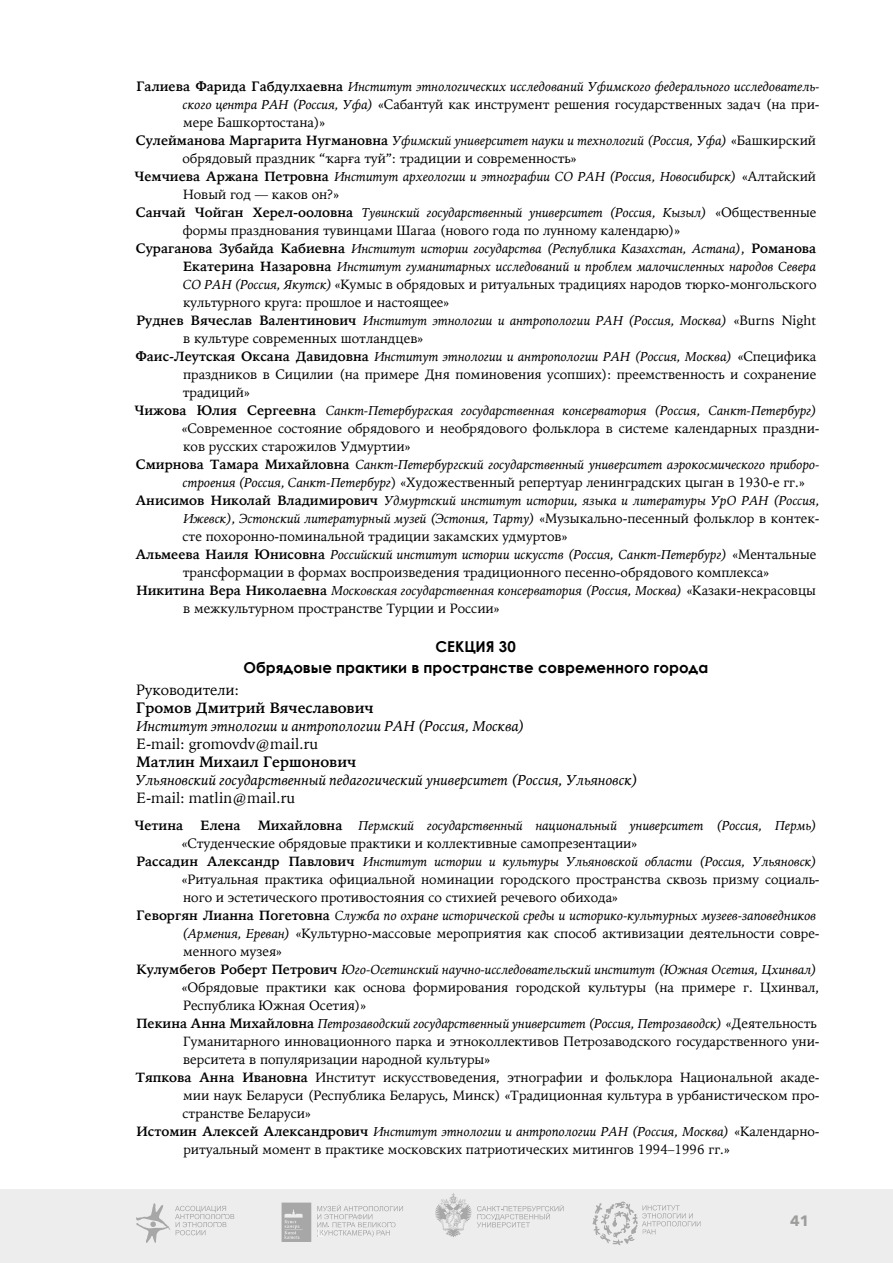
<style>
.page{position:relative;width:893px;height:1263px;background:#fff}
.page>*{position:absolute;margin:0;border:0;box-sizing:border-box;transform-origin:0 0}
.main_text_copy{font:italic 15px "Iowan Old Style";color:#000}
.main_text_copy-2{font:15px "Iowan Old Style";color:#000}
.sub-title_2{font:700 15px "Century Gothic";color:#000}
.main_text_copy-3{font:700 15px "Iowan Old Style";color:#000}
.t1{font:700 15px "Avenir Next";color:#9d9d9c}
.main_text{font:13.5px/18px "Iowan Old Style";color:#000}
.main_text-2{font:italic 13.5px/18px "Iowan Old Style";color:#000}
.main_text-3{font:700 13.5px "Iowan Old Style";color:#000}
.s1{font-weight:700;font-style:normal}
.s2{font-style:normal}
.s3{font-weight:700}
.s4{font-style:italic}
</style>
<div class="page">
<div style="left:0;top:1190px;width:893px;height:73px;background:#ededed"></div>
<svg style="left:435px;top:1193px;width:129px;height:45px"></svg>
<svg style="left:282px;top:1202px;width:29px;height:40px"></svg>
<svg style="left:136px;top:1203px;width:98px;height:40px"></svg>
<svg style="left:592px;top:1201px;width:109px;height:44px"></svg>
<svg style="left:317px;top:1205px;width:86px;height:32px"></svg>
<img style="left:441px;top:1202px;width:24px;height:13px">
<p class="main_text-2" style="left:183px;top:76px;width:638px;text-align:justify;text-indent:-47px"><span class="s1">Галиева Фарида Габдулхаевна</span> Институт этнологических исследований Уфимского федерального исследователь&shy;ского центра РАН (Россия, Уфа) <span class="s2">«Сабантуй как инструмент решения государственных задач (на при&shy;мере Башкортостана)»</span></p>
<p class="main_text" style="left:182px;top:130px;width:635px;text-indent:-47px"><span class="s3">Сулейманова Маргарита Нугмановна</span> <span class="s4">Уфимский университет науки и технологий (Россия, Уфа)</span> «Башкирский обрядовый праздник “ҡарға туй”: традиции и современность»</p>
<p class="main_text-2" style="left:183px;top:166px;width:634px;text-indent:-49px"><span class="s1">Чемчиева Аржана Петровна</span> Институт археологии и этнографии СО РАН (Россия, Новосибирск) <span class="s2">«Алтайский<br>Новый год — каков он?»</span></p>
<p class="main_text" style="left:183px;top:202px;width:635px;text-indent:-47px"><span class="s3">Санчай Чойган Херел-ооловна</span> <span class="s4">Тувинский государственный университет (Россия, Кызыл)</span> «Общественные формы празднования тувинцами Шагаа (нового года по лунному календарю)»</p>
<p class="main_text-2" style="left:183px;top:238px;width:635px;text-align:justify;text-indent:-47px"><span class="s1">Сураганова Зубайда Кабиевна</span> Институт истории государства (Республика Казахстан, Астана)<span class="s2">,</span> <span class="s1">Романова Екатерина Назаровна</span> Институт гуманитарных исследований и проблем малочисленных народов Севера СО РАН (Россия, Якутск) <span class="s2">«Кумыс в обрядовых и ритуальных традициях народов тюрко-монгольского культурного круга: прошлое и настоящее»</span></p>
<p class="main_text-2" style="left:183px;top:310px;width:635px;text-indent:-47px"><span class="s1">Руднев Вячеслав Валентинович</span> Институт этнологии и антропологии РАН (Россия, Москва) <span class="s2">«Burns Night в культуре современных шотландцев»</span></p>
<p class="main_text" style="left:183px;top:346px;width:635px;text-align:justify;text-indent:-47px"><span class="s3">Фаис-Леутская Оксана Давидовна</span> <span class="s4">Институт этнологии и антропологии РАН (Россия, Москва)</span> «Специфика праздников в Сицилии (на примере Дня поминовения усопших): преемственность и сохранение традиций»</p>
<p class="main_text" style="left:182px;top:400px;width:639px;text-indent:-47px"><span class="s3">Чижова Юлия Сергеевна</span> <span class="s4">Санкт-Петербургская государственная консерватория (Россия, Санкт-Петербург) </span>«Современное состояние обрядового и необрядового фольклора в системе календарных праздни&shy;ков русских старожилов Удмуртии»</p>
<p class="main_text-2" style="left:183px;top:454px;width:638px;text-indent:-47px"><span class="s1">Смирнова Тамара Михайловна</span> Санкт-Петербургский государственный университет аэрокосмического приборо&shy;строения (Россия, Санкт-Петербург<span class="s2">) «Художественный репертуар ленинградских цыган в 1930‑е гг.»</span></p>
<p class="main_text-2" style="left:182px;top:490px;width:639px;text-align:justify;text-indent:-47px"><span class="s1">Анисимов Николай Владимирович</span> Удмуртский институт истории, языка и литературы УрО РАН (Россия, Ижевск), Эстонский литературный музей (Эстония, Тарту) <span class="s2">«Музыкально-песенный фольклор в контек&shy;сте похоронно-поминальной традиции закамских удмуртов»</span></p>
<p class="main_text" style="left:136px;top:544px;width:682px;text-align:center"><span class="s3">Альмеева Наиля Юнисовна</span> <span class="s4">Российский институт истории искусств (Россия, Санкт-Петербург)</span> «Ментальные трансформации в формах воспроизведения традиционного песенно-обрядового комплекса»</p>
<p class="main_text" style="left:183px;top:580px;width:634px;text-indent:-47px"><span class="s3">Никитина Вера Николаевна</span> <span class="s4">Московская государственная консерватория (Россия, Москва)</span> «Казаки-некрасовцы в межкультурном пространстве Турции и России»</p>
<p class="sub-title_2" style="left:436px;top:635px;width:82px">СЕКЦИЯ 30</p>
<p class="sub-title_2" style="left:243px;top:656px;width:466px">Обрядовые практики в пространстве современного города</p>
<p class="main_text_copy-2" style="left:136px;top:676px;width:104px">Руководители:</p>
<p class="main_text_copy-3" style="left:136px;top:694px;width:239px">Громов Дмитрий Вячеславович</p>
<p class="main_text_copy" style="left:137px;top:713px;width:390px">Институт этнологии и антропологии РАН (Россия, Москва)</p>
<p class="main_text_copy-2" style="left:136px;top:730px;width:183px">E-mail: gromovdv@mail.ru</p>
<p class="main_text_copy-3" style="left:137px;top:748px;width:221px">Матлин Михаил Гершонович</p>
<p class="main_text_copy" style="left:135px;top:767px;width:504px">Ульяновский государственный педагогический университет (Россия, Ульяновск)</p>
<p class="main_text_copy-2" style="left:136px;top:784px;width:160px">E-mail: matlin@mail.ru</p>
<p class="main_text-3" style="left:134px;top:813px;width:50px">Четина</p>
<p class="main_text-3" style="left:201px;top:813px;width:42px">Елена</p>
<p class="main_text-2" style="left:182px;top:815px;width:637px;text-indent:76px"><span class="s1">Михайловна</span> Пермский государственный национальный университет (Россия, Пермь) <span class="s2">«Студенческие обрядовые практики и коллективные самопрезентации»</span></p>
<p class="main_text" style="left:182px;top:851px;width:639px;text-indent:-45px"><span class="s3">Рассадин Александр Павлович</span> <span class="s4">Институт истории и культуры Ульяновской области (Россия, Ульяновск) </span>«Ритуальная практика официальной номинации городского пространства сквозь призму социаль&shy;ного и эстетического противостояния со стихией речевого обихода»</p>
<p class="main_text-2" style="left:182px;top:905px;width:639px;text-indent:-46px"><span class="s1">Геворгян Лианна Погетовна</span> Служба по охране исторической среды и историко-культурных музеев-заповедников (Армения, Ереван) <span class="s2">«Культурно-массовые мероприятия как способ активизации деятельности совре&shy;менного музея»</span></p>
<p class="main_text" style="left:182px;top:959px;width:639px;text-indent:-45px"><span class="s3">Кулумбегов Роберт Петрович</span> <span class="s4">Юго-Осетинский научно-исследовательский институт (Южная Осетия, Цхинвал) </span>«Обрядовые практики как основа формирования городской культуры (на примере г. Цхинвал,<br>Республика Южная Осетия)»</p>
<p class="main_text" style="left:183px;top:1013px;width:638px;text-indent:-47px"><span class="s3">Пекина Анна Михайловна</span> <span class="s4">Петрозаводский государственный университет (Россия, Петрозаводск)</span> «Деятельность<br>Гуманитарного инновационного парка и этноколлективов Петрозаводского государственного уни&shy;верситета в популяризации народной культуры»</p>
<p class="main_text" style="left:182px;top:1067px;width:639px;text-align:justify;text-indent:-47px"><span class="s3">Тяпкова Анна Ивановна</span> Институт искусствоведения, этнографии и фольклора Национальной акаде&shy;мии наук Беларуси (Республика Беларусь, Минск) «Традиционная культура в урбанистическом про&shy;странстве Беларуси»</p>
<p class="main_text" style="left:183px;top:1121px;width:638px;text-indent:-47px"><span class="s3">Истомин Алексей Александрович</span> <span class="s4">Институт этнологии и антропологии РАН (Россия, Москва)</span> «Календарно&shy;ритуальный момент в практике московских патриотических митингов 1994–1996 гг.»</p>
<p class="t1" style="left:790px;top:1207px;width:21px">41</p>
</div>
